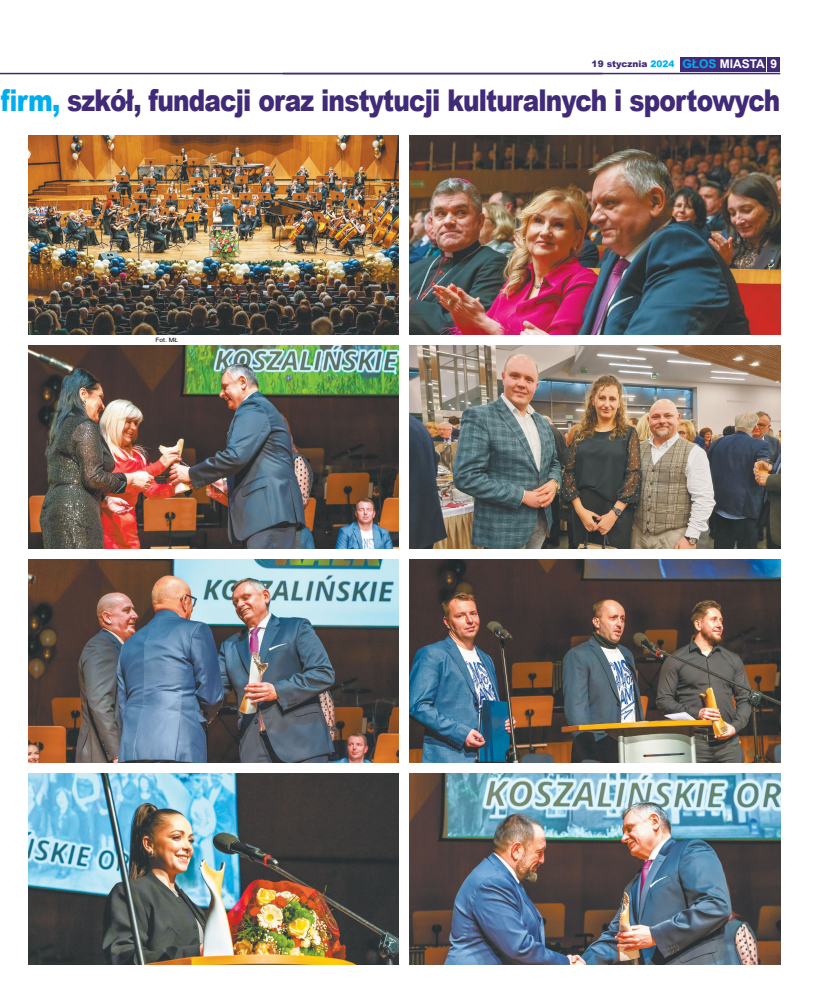
<style>
.page{position:relative;width:820px;height:993px;background:#fff}
.page>*{position:absolute;margin:0;border:0;box-sizing:border-box;transform-origin:0 0}
.t1{font:900 30px "Arial";letter-spacing:-.035em;color:#412a78;scale:.83 1}
.t2{font:900 9px "Arial";color:#412a78}
.t3{font:6px "Arial";color:#000;scale:1.1 1}
.s1{color:#00aeef}
.s2{font-weight:700;font-size:12px;color:#00aeef}
.s3{font-weight:700;font-size:12px;color:#fff}
</style>
<div class="page">
<div style="left:767px;top:57px;width:13px;height:14px;background:#412a78"></div>
<div style="left:680px;top:57px;width:85px;height:14px;background:#412a78"></div>
<hr style="left:283px;top:73px;width:497px;height:1px;background:#412a78">
<hr style="left:0;top:73px;width:602px;height:1px;background:#412a78">
<img style="left:28px;top:135px;width:370px;height:199px">
<img style="left:410px;top:345px;width:370px;height:203px">
<img style="left:410px;top:773px;width:370px;height:191px">
<img style="left:28px;top:559px;width:370px;height:203px">
<img style="left:410px;top:135px;width:370px;height:199px">
<img style="left:28px;top:773px;width:370px;height:191px">
<img style="left:28px;top:345px;width:370px;height:203px">
<img style="left:410px;top:559px;width:370px;height:203px">
<p class="t2" style="left:591px;top:57px;width:187px">19 stycznia <span class="s1">2024</span> <span class="s2">GŁOS</span> <span class="s3">MIASTA 9</span></p>
<p class="t1" style="left:1px;top:78px;width:940px"><span class="s1">firm,</span> szkół, fundacji oraz instytucji kulturalnych i sportowych</p>
<p class="t3" style="left:155px;top:335px;width:22px">Fot. MŁ</p>
</div>
